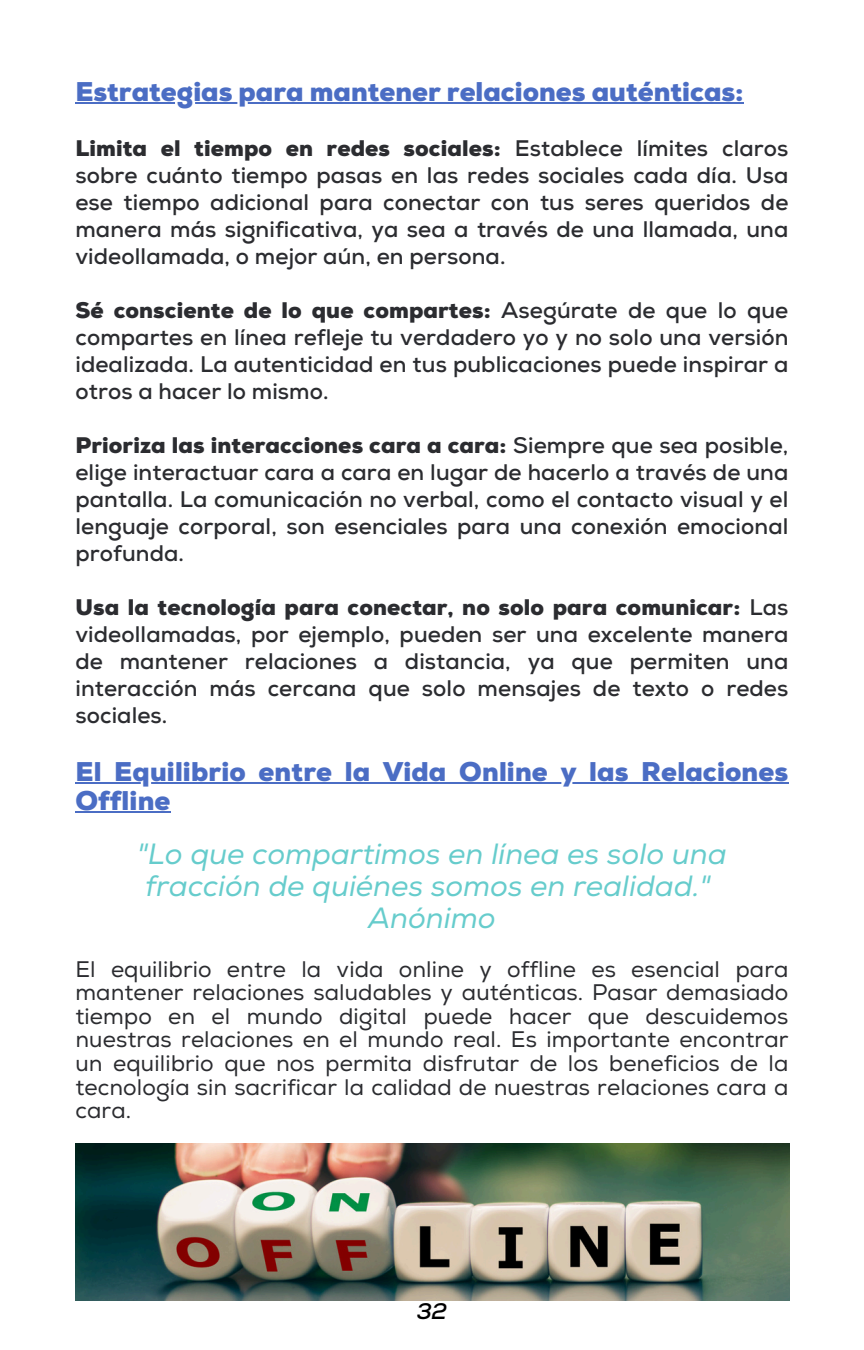
<style>
.page{position:relative;width:864px;height:1350px;background:#fff}
.page>*{position:absolute;margin:0;border:0;box-sizing:border-box;transform-origin:0 0}
.t1{font:italic 29.25px/31.9px "Nexa";letter-spacing:.005em;color:#6cc;text-align:center}
.t2{font:900 27px/28.8px "Nexa";letter-spacing:.005em;color:#4b6dc4}
.t3{font:700 22.5px/27px "Nexa";letter-spacing:.005em;color:#2b2c30;text-align:justify}
.t4{font:22.5px/23.6px "Nexa";letter-spacing:.005em;color:#2b2c30;text-align:justify}
.t5{font:italic 700 22.5px "Nexa";color:#000}
.s1{font-weight:900}
</style>
<div class="page">
<hr style="left:75px;top:102px;width:669px;height:2px;background:#4b6dc4">
<hr style="left:75px;top:783px;width:714px;height:1px;background:#4b6dc4">
<hr style="left:75px;top:811px;width:96px;height:2px;background:#4b6dc4">
<img style="left:75px;top:1143px;width:714px;height:157px">
<h1 class="t2" style="left:75px;top:78px;width:670px">Estrategias para mantener relaciones auténticas:</h1>
<h3 class="t3" style="left:75px;top:136px;width:714px"><span class="s1">Limita el tiempo en redes sociales:</span> Establece límites claros sobre cuánto tiempo pasas en las redes sociales cada día. Usa ese tiempo adicional para conectar con tus seres queridos de manera más significativa, ya sea a través de una llamada, una videollamada, o mejor aún, en persona.</h3>
<h3 class="t3" style="left:75px;top:298px;width:714px"><span class="s1">Sé consciente de lo que compartes:</span> Asegúrate de que lo que compartes en línea refleje tu verdadero yo y no solo una versión idealizada. La autenticidad en tus publicaciones puede inspirar a otros a hacer lo mismo.</h3>
<h3 class="t3" style="left:75px;top:433px;width:714px"><span class="s1">Prioriza las interacciones cara a cara:</span> Siempre que sea posible, elige interactuar cara a cara en lugar de hacerlo a través de una pantalla. La comunicación no verbal, como el contacto visual y el lenguaje corporal, son esenciales para una conexión emocional profunda.</h3>
<h3 class="t3" style="left:75px;top:595px;width:714px"><span class="s1">Usa la tecnología para conectar, no solo para comunicar:</span> Las videollamadas, por ejemplo, pueden ser una excelente manera de mantener relaciones a distancia, ya que permiten una interacción más cercana que solo mensajes de texto o redes sociales.</h3>
<h1 class="t2" style="left:75px;top:758px;width:714px">El Equilibrio entre la Vida Online y las Relaciones<br>Offline</h1>
<h2 class="t1" style="left:137px;top:838px;width:591px">"Lo que compartimos en línea es solo una fracción de quiénes somos en realidad."<br>Anónimo</h2>
<p class="t4" style="left:75px;top:958px;width:714px">El equilibrio entre la vida online y offline es esencial para mantener relaciones saludables y auténticas. Pasar demasiado tiempo en el mundo digital puede hacer que descuidemos nuestras relaciones en el mundo real. Es importante encontrar un equilibrio que nos permita disfrutar de los beneficios de la tecnología sin sacrificar la calidad de nuestras relaciones cara a cara.</p>
<p class="t5" style="left:417px;top:1298px;width:32px">32</p>
</div>
